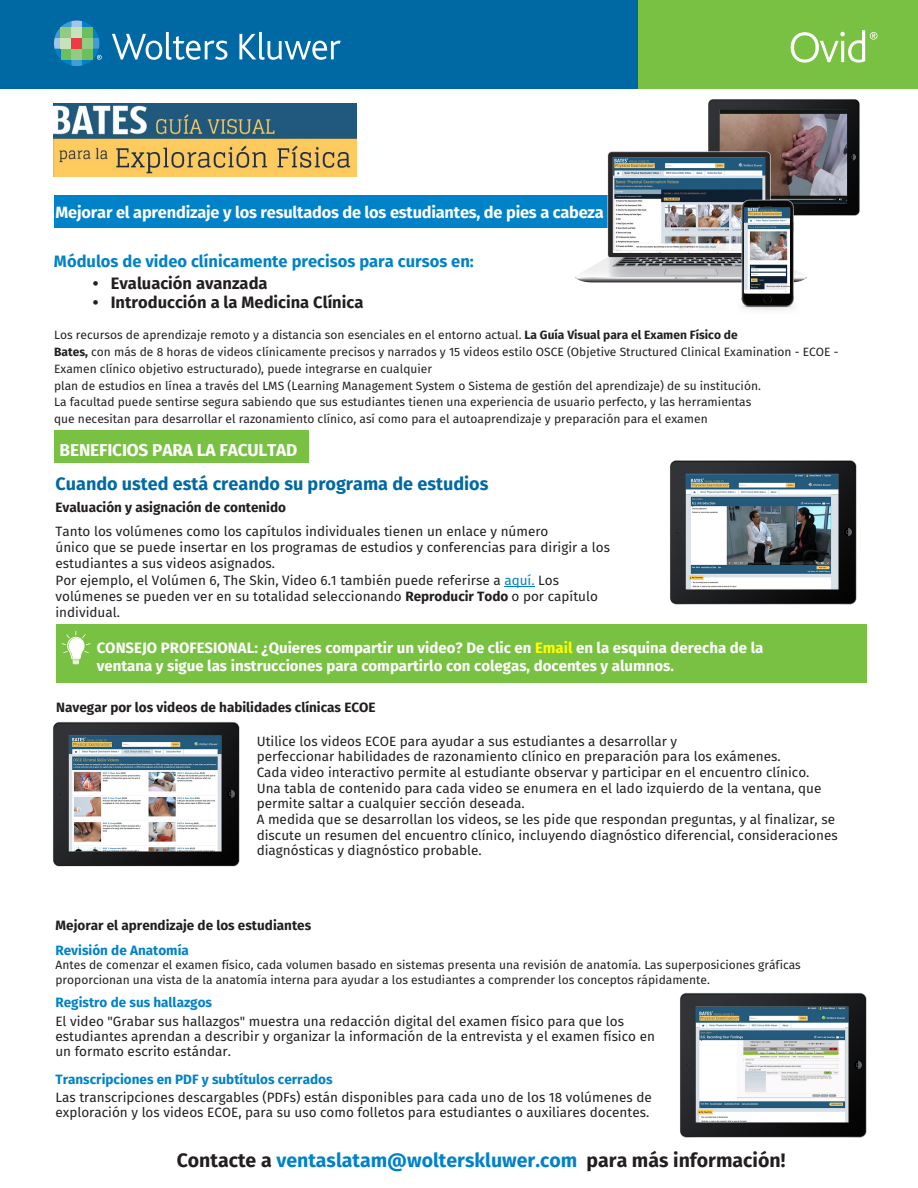
<style>
.page{position:relative;width:918px;height:1188px;background:#fff}
.page>*{position:absolute;margin:0;border:0;box-sizing:border-box;transform-origin:0 0}
.t1{font:700 19.5px "Fira Sans";color:#0082c8}
.t2{font:700 18px "Fira Sans";color:#0069a3}
.t3{font:700 17.25px "Fira Sans";letter-spacing:-.01em;color:#fff}
.t4{font:700 16.5px "Fira Sans";color:#231f20}
.t5{font:700 16.5px "Fira Sans";color:#0082c8}
.t6{font:700 16.35px "Fira Sans";letter-spacing:-.01em;color:#fff}
.t7{font:700 15px/18px "Fira Sans";color:#fff}
.t8{font:13.5px/15.6px "Fira Sans";color:#231f20}
.t9{font:700 13.5px "Fira Sans";color:#231f20}
.t10{font:700 13.5px "Fira Sans";color:#0082c8}
.t11{font:700 13.5px "Fira Sans";color:#0082c7}
.t12{font:12px/16.8px "Fira Sans";color:#231f20}
.s1{font-weight:700}
.s2{color:#0082c7}
.s3{color:#ff0}
.s4{color:#231f20}
</style>
<div class="page">
<div style="left:54px;top:195px;width:694px;height:33px;background:#0082c8"></div>
<hr style="left:504px;top:587px;width:31px;height:1px;background:#0082c7">
<img style="left:670px;top:460px;width:187px;height:145px">
<img style="left:708px;top:99px;width:152px;height:117px">
<img style="left:575px;top:149px;width:249px;height:134px">
<img style="left:733px;top:191px;width:69px;height:119px">
<div style="left:56px;top:624px;width:810px;height:58px;background:#79c142"></div>
<svg style="left:62px;top:631px;width:29px;height:33px"></svg>
<img style="left:53px;top:722px;width:187px;height:145px">
<img style="left:680px;top:993px;width:187px;height:145px">
<div style="left:0;top:0;width:918px;height:89px;background:#0069a3"></div>
<svg style="left:112px;top:32px;width:115px;height:28px"></svg>
<svg style="left:239px;top:32px;width:102px;height:28px"></svg>
<svg style="left:54px;top:21px;width:48px;height:45px"></svg>
<div style="left:638px;top:0;width:280px;height:89px;background:#79c142"></div>
<svg style="left:791px;top:30px;width:86px;height:33px"></svg>
<div style="left:54px;top:430px;width:254px;height:33px;background:#79c142"></div>
<img style="left:54px;top:103px;width:303px;height:73px">
<p class="t6" style="left:56px;top:199px;width:550px">Mejorar el aprendizaje y los resultados de los estudiantes, de pies a cabeza</p>
<p class="t5" style="left:54px;top:247px;width:421px">Módulos de video clínicamente precisos para cursos en:</p>
<p class="t4" style="left:93px;top:269px;width:176px">• Evaluación avanzada</p>
<p class="t4" style="left:93px;top:289px;width:272px">• Introducción a la Medicina Clínica</p>
<p class="t12" style="left:54px;top:326px;width:786px">Los recursos de aprendizaje remoto y a distancia son esenciales en el entorno actual. <span class="s1">La Guía Visual para el Examen Físico de<br>Bates,</span> con más de 8 horas de videos clínicamente precisos y narrados y 15 videos estilo OSCE (Objetive Structured Clinical Examination - ECOE - Examen clínico objetivo estructurado), puede integrarse en cualquier<br>plan de estudios en línea a través del LMS (Learning Management System o Sistema de gestión del aprendizaje) de su institución.<br>La facultad puede sentirse segura sabiendo que sus estudiantes tienen una experiencia de usuario perfecto, y las herramientas<br>que necesitan para desarrollar el razonamiento clínico, así como para el autoaprendizaje y preparación para el examen</p>
<p class="t3" style="left:60px;top:435px;width:239px">BENEFICIOS PARA LA FACULTAD</p>
<h2 class="t2" style="left:56px;top:468px;width:434px">Cuando usted está creando su programa de estudios</h2>
<p class="t9" style="left:56px;top:496px;width:232px">Evaluación y asignación de contenido</p>
<p class="t8" style="left:56px;top:523px;width:556px;line-height:16.2px">Tanto los volúmenes como los capítulos individuales tienen un enlace y número<br>único que se puede insertar en los programas de estudios y conferencias para dirigir a los estudiantes a sus videos asignados.<br>Por ejemplo, el Volúmen 6, The Skin, Video 6.1 también puede referirse a <span class="s2">aquí.</span> Los volúmenes se pueden ver en su totalidad seleccionando <span class="s1">Reproducir Todo</span> o por capítulo individual.</p>
<p class="t7" style="left:97px;top:637px;width:668px">CONSEJO PROFESIONAL: ¿Quieres compartir un video? De clic en <span class="s3">Email</span> en la esquina derecha de la ventana y sigue las instrucciones para compartirlo con colegas, docentes y alumnos.</p>
<p class="t9" style="left:56px;top:696px;width:321px">Navegar por los videos de habilidades clínicas ECOE</p>
<p class="t8" style="left:257px;top:733px;width:583px">Utilice los videos ECOE para ayudar a sus estudiantes a desarrollar y<br>perfeccionar habilidades de razonamiento clínico en preparación para los exámenes.<br>Cada video interactivo permite al estudiante observar y participar en el encuentro clínico.<br>Una tabla de contenido para cada video se enumera en el lado izquierdo de la ventana, que permite saltar a cualquier sección deseada.<br>A medida que se desarrollan los videos, se les pide que respondan preguntas, y al finalizar, se discute un resumen del encuentro clínico, incluyendo diagnóstico diferencial, consideraciones diagnósticas y diagnóstico probable.</p>
<p class="t9" style="left:56px;top:913px;width:257px">Mejorar el aprendizaje de los estudiantes</p>
<p class="t10" style="left:56px;top:939px;width:135px">Revisión de Anatomía</p>
<p class="t12" style="left:56px;top:958px;width:747px;line-height:14.5px">Antes de comenzar el examen físico, cada volumen basado en sistemas presenta una revisión de anatomía. Las superposiciones gráficas proporcionan una vista de la anatomía interna para ayudar a los estudiantes a comprender los conceptos rápidamente.</p>
<p class="t10" style="left:55px;top:991px;width:158px">Registro de sus hallazgos</p>
<p class="t8" style="left:55px;top:1013px;width:601px;line-height:15px">El video "Grabar sus hallazgos" muestra una redacción digital del examen físico para que los estudiantes aprendan a describir y organizar la información de la entrevista y el examen físico en un formato escrito estándar.</p>
<p class="t11" style="left:55px;top:1067px;width:279px">Transcripciones en PDF y subtítulos cerrados</p>
<p class="t8" style="left:55px;top:1089px;width:598px;line-height:15px">Las transcripciones descargables (PDFs) están disponibles para cada uno de los 18 volúmenes de exploración y los videos ECOE, para su uso como folletos para estudiantes o auxiliares docentes.</p>
<h1 class="t1" style="left:177px;top:1144px;width:610px"><span class="s4">Contacte a</span> ventaslatam@wolterskluwer.com <span class="s4">para más información!</span></h1>
</div>
